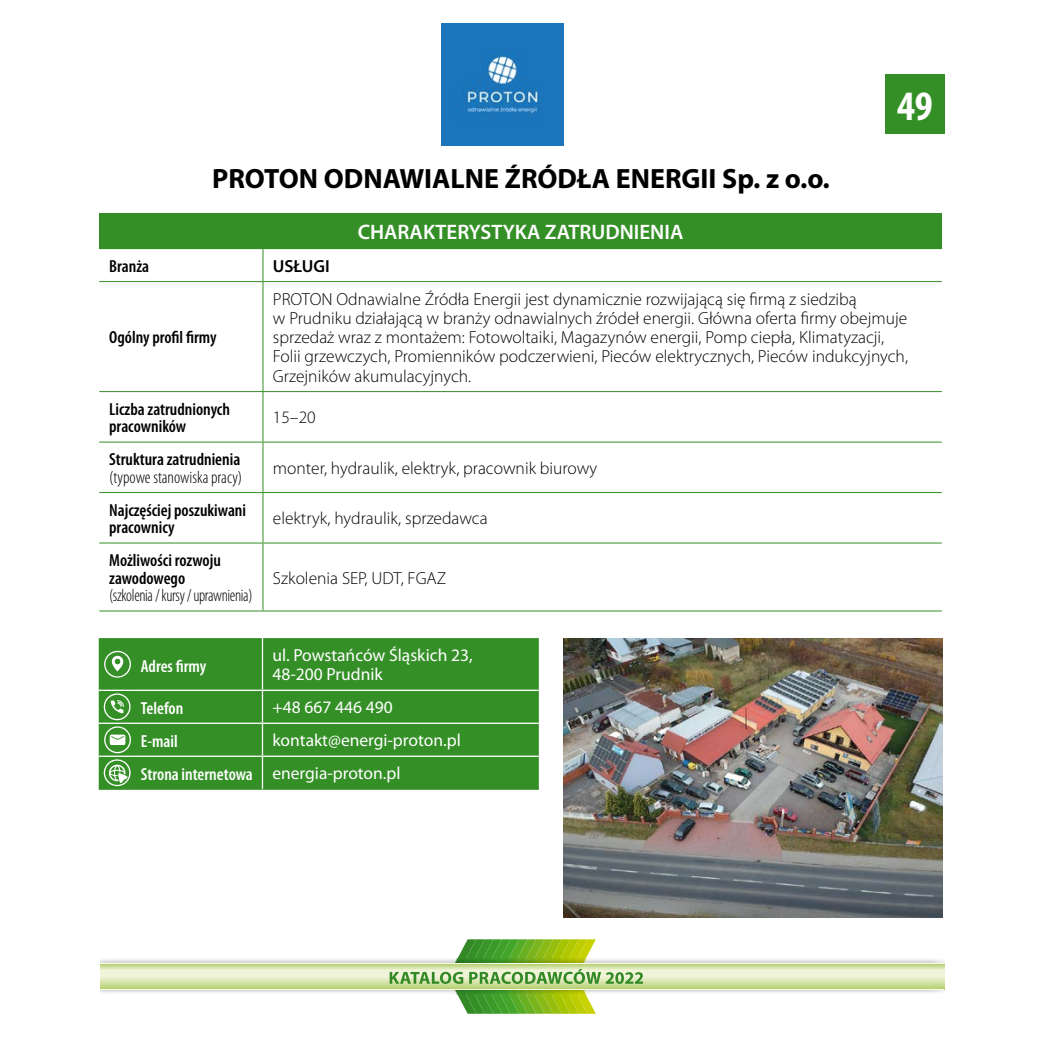
<style>
.page{position:relative;width:1042px;height:1042px;background:#fff}
.page>*{position:absolute;margin:0;border:0;box-sizing:border-box;transform-origin:0 0}
.t1{font:700 condensed 42px "Myriad Pro";color:#fff}
.t2{font:700 28px "Myriad Pro";color:#000}
.t3{font:600 21px "Myriad Pro";color:#fff}
.t4{font:300 17.5px/19.2px "Myriad Pro";color:#000}
.t5{font:600 condensed 17.5px/17.5px "Myriad Pro";color:#000}
.t6{font:17.5px/19.2px "Myriad Pro";color:#fff}
.t7{font:300 condensed 17.5px "Myriad Pro";letter-spacing:-.02em;color:#000;scale:.95 1}
.t8{font:300 condensed 17.5px "Myriad Pro";color:#000}
.t9{font:600 condensed 17.5px "Myriad Pro";color:#fff}
.t10{font:600 17.5px "Myriad Pro";color:#000}
.s1{font-weight:600;font-stretch:condensed}
</style>
<div class="page">
<svg style="left:101px;top:964px;width:843px;height:25px;background:#d9e6b1"></svg>
<hr style="left:101px;top:963px;width:843px;height:1px;background:#fafaec">
<hr style="left:101px;top:989px;width:843px;height:1px;background:#fafaec">
<svg style="left:390px;top:939px;width:253px;height:75px"></svg>
<div style="left:885px;top:74px;width:59px;height:60px;background:#358f27"></div>
<div style="left:99px;top:213px;width:843px;height:36px;background:#358f27"></div>
<hr style="left:262px;top:249px;width:1px;height:32px;background:#358f27">
<hr style="left:99px;top:281px;width:164px;height:1px;background:#358f27">
<hr style="left:263px;top:281px;width:679px;height:1px;background:#358f27">
<hr style="left:262px;top:282px;width:1px;height:109px;background:#358f27">
<hr style="left:99px;top:391px;width:164px;height:1px;background:#358f27">
<hr style="left:263px;top:391px;width:679px;height:1px;background:#358f27">
<hr style="left:262px;top:392px;width:1px;height:50px;background:#358f27">
<hr style="left:99px;top:442px;width:164px;height:1px;background:#358f27">
<hr style="left:263px;top:442px;width:679px;height:1px;background:#358f27">
<hr style="left:262px;top:442px;width:1px;height:50px;background:#358f27">
<hr style="left:99px;top:492px;width:164px;height:1px;background:#358f27">
<hr style="left:263px;top:492px;width:679px;height:1px;background:#358f27">
<hr style="left:262px;top:493px;width:1px;height:49px;background:#358f27">
<hr style="left:99px;top:542px;width:164px;height:1px;background:#358f27">
<hr style="left:263px;top:542px;width:679px;height:1px;background:#358f27">
<hr style="left:262px;top:543px;width:1px;height:67px;background:#358f27">
<hr style="left:99px;top:610px;width:164px;height:1px;background:#358f27">
<hr style="left:263px;top:610px;width:679px;height:1px;background:#358f27">
<div style="left:99px;top:638px;width:440px;height:151px;background:#358f27"></div>
<hr style="left:99px;top:789px;width:37px;height:1px;background:#358f27">
<hr style="left:136px;top:789px;width:126px;height:1px;background:#358f27">
<hr style="left:262px;top:789px;width:277px;height:1px;background:#358f27">
<hr style="left:262px;top:638px;width:1px;height:51px;background:#fff">
<hr style="left:99px;top:689px;width:37px;height:2px;background:#fff">
<hr style="left:136px;top:689px;width:126px;height:2px;background:#fff">
<hr style="left:262px;top:689px;width:277px;height:2px;background:#fff">
<hr style="left:262px;top:691px;width:1px;height:31px;background:#fff">
<hr style="left:99px;top:722px;width:37px;height:2px;background:#fff">
<hr style="left:136px;top:722px;width:126px;height:2px;background:#fff">
<hr style="left:262px;top:722px;width:277px;height:2px;background:#fff">
<hr style="left:262px;top:724px;width:1px;height:31px;background:#fff">
<hr style="left:99px;top:755px;width:37px;height:2px;background:#fff">
<hr style="left:136px;top:755px;width:126px;height:2px;background:#fff">
<hr style="left:262px;top:755px;width:277px;height:2px;background:#fff">
<hr style="left:262px;top:757px;width:1px;height:32px;background:#fff">
<svg style="left:104px;top:650px;width:27px;height:28px"></svg>
<svg style="left:104px;top:693px;width:27px;height:27px"></svg>
<svg style="left:104px;top:726px;width:27px;height:27px"></svg>
<svg style="left:104px;top:759px;width:27px;height:27px"></svg>
<img style="left:441px;top:23px;width:123px;height:122px">
<img style="left:564px;top:638px;width:379px;height:280px">
<h2 class="t2" style="left:212px;top:160px;width:619px">PROTON ODNAWIALNE ŹRÓDŁA ENERGII Sp. z o.o.</h2>
<p class="t5" style="left:109px;top:257px;width:42px">Branża</p>
<p class="t10" style="left:273px;top:255px;width:58px">USŁUGI</p>
<p class="t3" style="left:358px;top:218px;width:327px">CHARAKTERYSTYKA ZATRUDNIENIA</p>
<h1 class="t1" style="left:897px;top:80px;width:37px">49</h1>
<p class="t5" style="left:109px;top:329px;width:109px">Ogólny profil firmy</p>
<p class="t4" style="left:273px;top:289px;width:637px">PROTON Odnawialne Źródła Energii jest dynamicznie rozwijającą się firmą z siedzibą<br>w Prudniku działającą w branży odnawialnych źródeł energii. Główna oferta firmy obejmuje sprzedaż wraz z montażem: Fotowoltaiki, Magazynów energii, Pomp ciepła, Klimatyzacji, Folii grzewczych, Promienników podczerwieni, Pieców elektrycznych, Pieców indukcyjnych, Grzejników akumulacyjnych.</p>
<p class="t5" style="left:109px;top:400px;width:122px">Liczba zatrudnionych pracowników</p>
<p class="t4" style="left:273px;top:408px;width:44px">15–20</p>
<p class="t5" style="left:109px;top:451px;width:133px">Struktura zatrudnienia</p>
<p class="t8" style="left:109px;top:466px;width:135px">(typowe stanowiska pracy)</p>
<p class="t4" style="left:273px;top:458px;width:326px">monter, hydraulik, elektryk, pracownik biurowy</p>
<p class="t5" style="left:109px;top:501px;width:138px">Najczęściej poszukiwani pracownicy</p>
<p class="t4" style="left:273px;top:509px;width:216px">elektryk, hydraulik, sprzedawca</p>
<p class="t5" style="left:109px;top:552px;width:113px">Możliwości rozwoju zawodowego</p>
<p class="t7" style="left:109px;top:585px;width:152px">(szkolenia / kursy / uprawnienia)</p>
<p class="t4" style="left:273px;top:568px;width:175px">Szkolenia SEP, UDT, FGAZ</p>
<p class="t9" style="left:141px;top:656px;width:67px">Adres firmy</p>
<p class="t6" style="left:272px;top:645px;width:202px">ul. Powstańców Śląskich 23,<br>48-200 Prudnik</p>
<p class="t9" style="left:141px;top:699px;width:44px">Telefon</p>
<p class="t6" style="left:272px;top:697px;width:122px">+48 667 446 490</p>
<p class="t9" style="left:141px;top:732px;width:38px">E-mail</p>
<p class="t6" style="left:141px;top:723px;width:321px;line-height:33.9px;text-indent:131px">kontakt@energi-proton.pl<br><span class="s1">Strona internetowa</span> energia-proton.pl</p>
</div>
